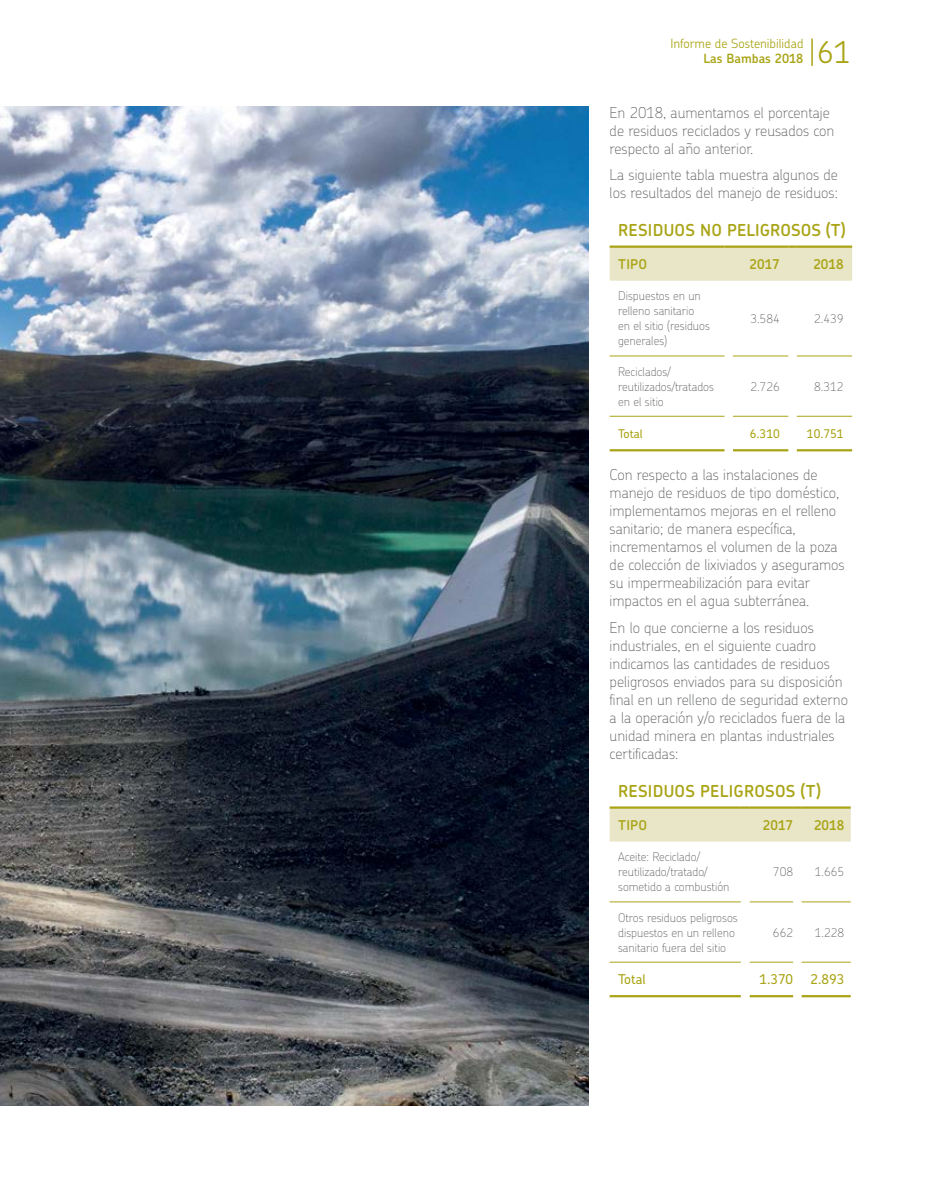
<style>
.page{position:relative;width:936px;height:1191px;background:#fff}
.page>*{position:absolute;margin:0;border:0;box-sizing:border-box;transform-origin:0 0}
.t1{font:300 30px "Chevin Pro";color:#a9a415}
.t2{font:600 16.5px "Chevin Pro";letter-spacing:.015em;color:#a9a415}
.t3{font:100 15px/18px "Chevin Pro";color:#5f6062}
.t4{font:600 13.5px "Chevin Pro";color:#a9a415}
.t5{font:500 13.5px "Chevin Pro";color:#a9a415}
.t6{font:300 12.75px "Chevin Pro";color:#a9a415}
.t7{font:600 12.75px "Chevin Pro";color:#a9a415}
.t8{font:100 12px/15px "Chevin Pro";color:#5f6062}
.t9{font:500 12px "Chevin Pro";color:#a9a415}
</style>
<div class="page">
<img style="left:0;top:106px;width:588px;height:1000px">
<hr style="left:609px;top:416px;width:115px;height:1px;background:#a9a415">
<hr style="left:733px;top:416px;width:55px;height:1px;background:#a9a415">
<hr style="left:796px;top:416px;width:56px;height:1px;background:#a9a415">
<hr style="left:609px;top:355px;width:115px;height:1px;background:#a9a415">
<hr style="left:733px;top:355px;width:55px;height:1px;background:#a9a415">
<hr style="left:796px;top:355px;width:56px;height:1px;background:#a9a415">
<svg style="left:609px;top:245px;width:243px;height:36px;background:#e6e3c0"></svg>
<hr style="left:796px;top:245px;width:56px;height:3px;background:#a9a415">
<hr style="left:609px;top:449px;width:115px;height:2px;background:#a9a415">
<hr style="left:733px;top:449px;width:55px;height:2px;background:#a9a415">
<hr style="left:796px;top:449px;width:56px;height:2px;background:#a9a415">
<hr style="left:801px;top:961px;width:49px;height:1px;background:#a9a415">
<hr style="left:749px;top:961px;width:44px;height:1px;background:#a9a415">
<hr style="left:609px;top:961px;width:131px;height:1px;background:#a9a415">
<hr style="left:609px;top:901px;width:131px;height:1px;background:#a9a415">
<hr style="left:749px;top:901px;width:44px;height:1px;background:#a9a415">
<hr style="left:801px;top:901px;width:49px;height:1px;background:#a9a415">
<svg style="left:609px;top:806px;width:241px;height:35px;background:#e5e2be"></svg>
<hr style="left:801px;top:806px;width:49px;height:2px;background:#a9a415">
<hr style="left:609px;top:995px;width:131px;height:2px;background:#a9a415">
<hr style="left:749px;top:995px;width:44px;height:2px;background:#a9a415">
<hr style="left:801px;top:995px;width:49px;height:2px;background:#a9a415">
<svg style="left:811px;top:39px;width:1px;height:26px"></svg>
<p class="t6" style="left:670px;top:35px;width:135px">Informe de Sostenibilidad</p>
<p class="t7" style="left:703px;top:50px;width:101px">Las Bambas 2018</p>
<h1 class="t1" style="left:817px;top:32px;width:35px">61</h1>
<p class="t3" style="left:609px;top:103px;width:226px">En 2018, aumentamos el porcentaje de residuos reciclados y reusados con respecto al año anterior.</p>
<p class="t3" style="left:609px;top:165px;width:230px">La siguiente tabla muestra algunos de los resultados del manejo de residuos:</p>
<p class="t2" style="left:618px;top:219px;width:229px">RESIDUOS NO PELIGROSOS (T)</p>
<p class="t4" style="left:618px;top:255px;width:30px">TIPO</p>
<p class="t4" style="left:749px;top:255px;width:32px">2017</p>
<p class="t4" style="left:813px;top:255px;width:32px">2018</p>
<p class="t8" style="left:618px;top:288px;width:93px">Dispuestos en un relleno sanitario<br>en el sitio (residuos generales)</p>
<p class="t8" style="left:750px;top:310px;width:31px">3.584</p>
<p class="t8" style="left:814px;top:310px;width:31px">2.439</p>
<p class="t8" style="left:618px;top:363px;width:97px">Reciclados/ reutilizados/tratados en el sitio</p>
<p class="t8" style="left:750px;top:378px;width:31px">2.726</p>
<p class="t8" style="left:814px;top:378px;width:31px">8.312</p>
<p class="t9" style="left:618px;top:425px;width:26px">Total</p>
<p class="t9" style="left:749px;top:425px;width:31px">6.310</p>
<p class="t9" style="left:806px;top:425px;width:38px">10.751</p>
<p class="t3" style="left:609px;top:465px;width:236px">Con respecto a las instalaciones de manejo de residuos de tipo doméstico, implementamos mejoras en el relleno sanitario; de manera específica, incrementamos el volumen de la poza de colección de lixiviados y aseguramos su impermeabilización para evitar impactos en el agua subterránea.</p>
<p class="t3" style="left:609px;top:618px;width:240px">En lo que concierne a los residuos industriales, en el siguiente cuadro indicamos las cantidades de residuos peligrosos enviados para su disposición final en un relleno de seguridad externo a la operación y/o reciclados fuera de la unidad minera en plantas industriales certificadas:</p>
<p class="t2" style="left:618px;top:780px;width:204px">RESIDUOS PELIGROSOS (T)</p>
<p class="t4" style="left:618px;top:816px;width:30px">TIPO</p>
<p class="t4" style="left:762px;top:816px;width:32px">2017</p>
<p class="t4" style="left:814px;top:816px;width:32px">2018</p>
<p class="t8" style="left:618px;top:849px;width:113px">Aceite: Reciclado/ reutilizado/tratado/ sometido a combustión</p>
<p class="t8" style="left:773px;top:864px;width:22px">708</p>
<p class="t8" style="left:814px;top:864px;width:31px">1.665</p>
<p class="t8" style="left:618px;top:909px;width:121px">Otros residuos peligrosos dispuestos en un relleno sanitario fuera del sitio</p>
<p class="t8" style="left:773px;top:924px;width:22px">662</p>
<p class="t8" style="left:814px;top:924px;width:31px">1.228</p>
<p class="t5" style="left:618px;top:970px;width:29px">Total</p>
<p class="t5" style="left:759px;top:970px;width:35px">1.370</p>
<p class="t5" style="left:810px;top:970px;width:35px">2.893</p>
</div>
